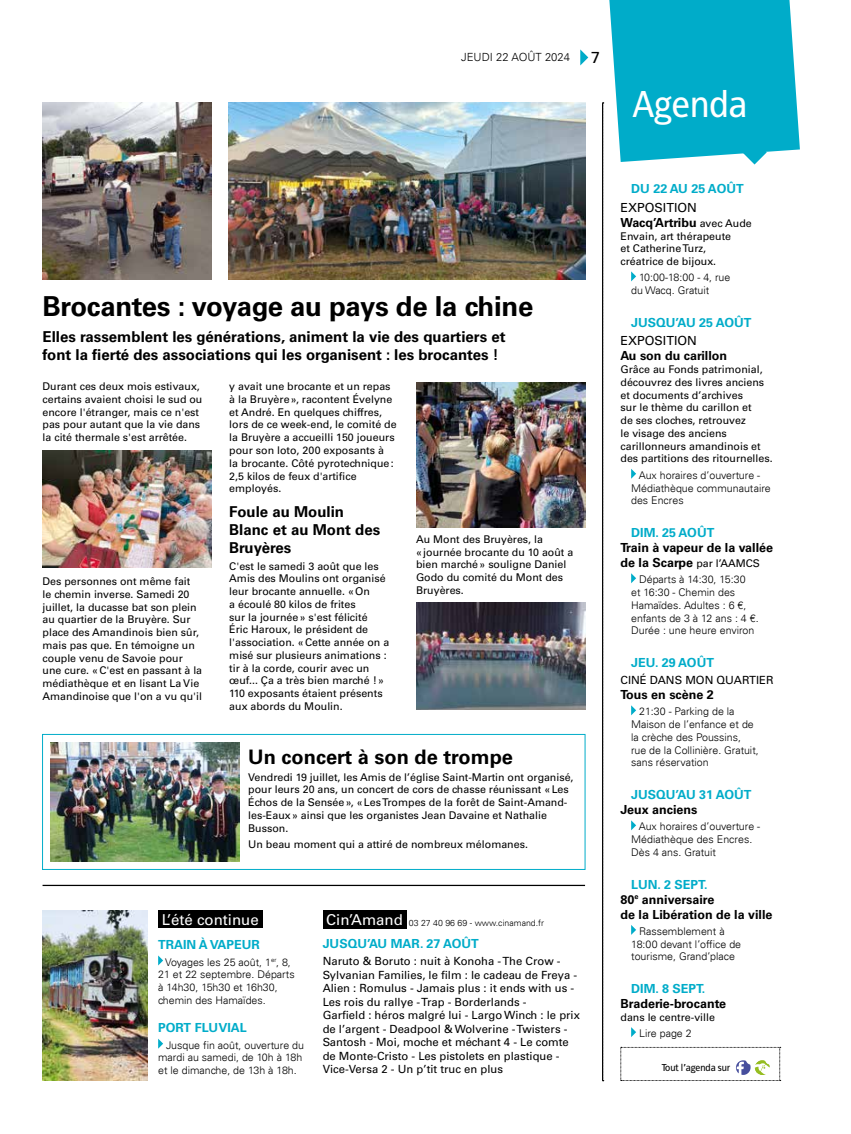
<style>
.page{position:relative;width:851px;height:1134px;background:#fff}
.page>*{position:absolute;margin:0;border:0;box-sizing:border-box;transform-origin:0 0}
.t1{font:37.5px "Francophil Sans";color:#fff}
.t2{font:700 27.5px "Univers LT Std";letter-spacing:-.01em;color:#000}
.t3{font:700 20px "Univers LT Std";color:#000}
.t4{font:16px "Univers LT Std";color:#000}
.t5{font:700 15px/18px "Univers LT Std";color:#000}
.t6{font:15px "Univers LT Std";color:#fff}
.t7{font:700 12.5px/15px "Univers LT Std";color:#000}
.t8{font:700 12.5px "Univers LT Std";color:#00acc9}
.t9{font:12.5px "Univers LT Std";color:#000}
.t10{font:11.25px/13.5px "Univers LT Std";color:#000}
.t11{font:300 11.25px "Univers LT";color:#000}
.t12{font:10.62px/12.8px "Univers LT Std";color:#000}
.t13{font:300 10.62px/12.8px "Univers LT";color:#000}
.t14{font:10px "Francophil Sans";color:#000}
.t15{font:300 8.75px "Univers LT";color:#000}
.s1{font-family:"Univers LT Std";font-weight:400;font-size:15px;color:#fff}
.s2{font-weight:400}
.s3{font-weight:400;font-size:10.62px}
.s4{color:#00acc9}
</style>
<div class="page">
<div style="left:42px;top:734px;width:543px;height:136px;border:1px solid #00acc9"></div>
<svg style="left:580px;top:49px;width:8px;height:16px"></svg>
<hr style="left:43px;top:885px;width:542px;height:1px;background:#000">
<img style="left:229px;top:103px;width:356px;height:176px">
<img style="left:43px;top:103px;width:168px;height:176px">
<div style="left:158px;top:910px;width:104px;height:18px;background:#000"></div>
<svg style="left:158px;top:955px;width:5px;height:10px"></svg>
<svg style="left:158px;top:1039px;width:5px;height:10px"></svg>
<div style="left:322px;top:910px;width:84px;height:18px;background:#000"></div>
<img style="left:43px;top:910px;width:104px;height:171px">
<svg style="left:602px;top:0;width:197px;height:1081px"></svg>
<img style="left:51px;top:743px;width:188px;height:118px">
<img style="left:43px;top:451px;width:168px;height:117px">
<img style="left:416px;top:382px;width:169px;height:145px">
<img style="left:416px;top:603px;width:169px;height:106px">
<p class="t11" style="left:461px;top:50px;width:110px">JEUDI 22 AOÛT 2024</p>
<h3 class="t4" style="left:591px;top:48px;width:10px">7</h3>
<h1 class="t1" style="left:632px;top:82px;width:116px">Agenda</h1>
<h2 class="t2" style="left:43px;top:291px;width:492px">Brocantes : voyage au pays de la chine</h2>
<h3 class="t5" style="left:43px;top:327px;width:464px">Elles rassemblent les générations, animent la vie des quartiers et font la fierté des associations qui les organisent : les brocantes !</h3>
<p class="t12" style="left:43px;top:380px;width:161px">Durant ces deux mois estivaux, certains avaient choisi le sud ou encore l'étranger, mais ce n'est pas pour autant que la vie dans la cité thermale s'est arrêtée.</p>
<p class="t12" style="left:43px;top:575px;width:161px">Des personnes ont même fait<br>le chemin inverse. Samedi 20 juillet, la ducasse bat son plein au quartier de la Bruyère. Sur place des Amandinois bien sûr, mais pas que. En témoigne un couple venu de Savoie pour une cure. «C'est en passant à la médiathèque et en lisant La Vie<br>Amandinoise que l'on a vu qu'il</p>
<p class="t12" style="left:229px;top:380px;width:169px">y avait une brocante et un repas à la Bruyère», racontent Évelyne et André. En quelques chiffres, lors de ce week-end, le comité de la Bruyère a accueilli 150 joueurs pour son loto, 200 exposants à<br>la brocante. Côté pyrotechnique:<br>2,5 kilos de feux d'artifice employés.</p>
<h3 class="t5" style="left:229px;top:503px;width:152px">Foule au Moulin<br>Blanc et au Mont des<br>Bruyères</h3>
<p class="t12" style="left:229px;top:559px;width:161px">C'est le samedi 3 août que les<br>Amis des Moulins ont organisé leur brocante annuelle. «On<br>a écoulé 80 kilos de frites<br>sur la journée» s'est félicité<br>Éric Haroux, le président de l'association. «Cette année on a misé sur plusieurs animations : tir à la corde, courir avec un œuf... Ça a très bien marché !»<br>110 exposants étaient présents aux abords du Moulin.</p>
<p class="t12" style="left:416px;top:533px;width:159px">Au Mont des Bruyères, la «journée brocante du 10 août a bien marché» souligne Daniel<br>Godo du comité du Mont des<br>Bruyères.</p>
<h3 class="t3" style="left:248px;top:746px;width:266px">Un concert à son de trompe</h3>
<p class="t12" style="left:248px;top:771px;width:327px">Vendredi 19 juillet, les Amis de l’église Saint-Martin ont organisé, pour leurs 20 ans, un concert de cors de chasse réunissant «Les Échos de la Sensée», «Les Trompes de la forêt de Saint-Amand&shy;les-Eaux» ainsi que les organistes Jean Davaine et Nathalie Busson.</p>
<p class="t12" style="left:248px;top:838px;width:281px">Un beau moment qui a attiré de nombreux mélomanes.</p>
<h3 class="t6" style="left:162px;top:910px;width:99px">L’été continue</h3>
<p class="t8" style="left:158px;top:937px;width:103px">TRAIN À VAPEUR</p>
<p class="t13" style="left:158px;top:955px;width:138px;text-indent:7px">Voyages les 25 août, 1<sup>er</sup>, 8,<br>21 et 22 septembre. Départs à 14h30, 15h30 et 16h30, chemin des Hamaïdes.</p>
<p class="t8" style="left:158px;top:1021px;width:90px">PORT FLUVIAL</p>
<p class="t13" style="left:158px;top:1038px;width:147px;text-indent:8px">Jusque fin août, ouverture du mardi au samedi, de 10h à 18h et le dimanche, de 13h à 18h.</p>
<p class="t15" style="left:326px;top:917px;width:219px"><span class="s1">Cin’Amand</span> 03 27 40 96 69 - www.cinamand.fr</p>
<p class="t8" style="left:322px;top:936px;width:158px">JUSQU’AU MAR. 27 AOÛT</p>
<p class="t10" style="left:322px;top:954px;width:259px">Naruto &amp; Boruto : nuit à Konoha - The Crow - Sylvanian Families, le film : le cadeau de Freya - Alien : Romulus - Jamais plus : it ends with us - Les rois du rallye - Trap - Borderlands -<br>Garfield : héros malgré lui - Largo Winch : le prix de l’argent - Deadpool &amp; Wolverine - Twisters - Santosh - Moi, moche et méchant 4 - Le comte de Monte-Cristo - Les pistolets en plastique - Vice-Versa 2 - Un p’tit truc en plus</p>
<p class="t8" style="left:631px;top:182px;width:114px">DU 22 AU 25 AOÛT</p>
<p class="t7" style="left:620px;top:200px;width:133px"><span class="s2">EXPOSITION<br></span>Wacq’Artribu <span class="s3">avec Aude</span></p>
<p class="t12" style="left:620px;top:230px;width:112px">Envain, art thérapeute et Catherine Turz, créatrice de bijoux.</p>
<p class="t13" style="left:631px;top:271px;width:101px;text-indent:8px">10:00-18:00 - 4, rue du Wacq. Gratuit</p>
<p class="t8" style="left:631px;top:315px;width:122px">JUSQU’AU 25 AOÛT</p>
<p class="t9" style="left:620px;top:334px;width:78px">EXPOSITION</p>
<p class="t7" style="left:620px;top:349px;width:108px">Au son du carillon</p>
<p class="t12" style="left:620px;top:363px;width:154px">Grâce au Fonds patrimonial, découvrez des livres anciens et documents d’archives<br>sur le thème du carillon et<br>de ses cloches, retrouvez<br>le visage des anciens carillonneurs amandinois et des partitions des ritournelles.</p>
<p class="t13" style="left:631px;top:469px;width:141px;text-indent:8px">Aux horaires d’ouverture -<br>Médiathèque communautaire des Encres</p>
<p class="t8" style="left:631px;top:525px;width:85px">DIM. 25 AOÛT</p>
<p class="t7" style="left:620px;top:540px;width:154px">Train à vapeur de la vallée de la Scarpe <span class="s3">par l’AAMCS</span></p>
<p class="t13" style="left:631px;top:573px;width:129px;text-indent:8px">Départs à 14:30, 15:30<br>et 16:30 - Chemin des<br>Hamaïdes. Adultes : 6 €, enfants de 3 à 12 ans : 4 €.<br>Durée : une heure environ</p>
<p class="t8" style="left:631px;top:655px;width:84px">JEU. 29 AOÛT</p>
<p class="t10" style="left:620px;top:673px;width:154px">CINÉ DANS MON QUARTIER</p>
<p class="t7" style="left:620px;top:687px;width:95px">Tous en scène 2</p>
<p class="t13" style="left:631px;top:705px;width:129px;text-indent:8px">21:30 - Parking de la<br>Maison de l’enfance et de la crèche des Poussins, rue de la Collinière. Gratuit, sans réservation</p>
<p class="t8" style="left:631px;top:787px;width:122px">JUSQU’AU 31 AOÛT</p>
<p class="t7" style="left:620px;top:802px;width:78px">Jeux anciens</p>
<p class="t13" style="left:631px;top:820px;width:130px;text-indent:8px">Aux horaires d’ouverture -<br>Médiathèque des Encres.<br>Dès 4 ans. Gratuit</p>
<p class="t7" style="left:620px;top:877px;width:153px;text-indent:11px"><span class="s4">LUN. 2 SEPT.<br></span>80<sup>e</sup> anniversaire<br>de la Libération de la ville</p>
<p class="t13" style="left:631px;top:925px;width:111px;text-indent:8px">Rassemblement à<br>18:00 devant l’office de tourisme, Grand’place</p>
<p class="t8" style="left:631px;top:981px;width:76px">DIM. 8 SEPT.</p>
<p class="t7" style="left:620px;top:996px;width:107px">Braderie-brocante</p>
<p class="t12" style="left:620px;top:1011px;width:96px">dans le centre-ville</p>
<p class="t13" style="left:639px;top:1027px;width:54px">Lire page 2</p>
<p class="t14" style="left:661px;top:1062px;width:70px">Tout l’agenda sur</p>
</div>
